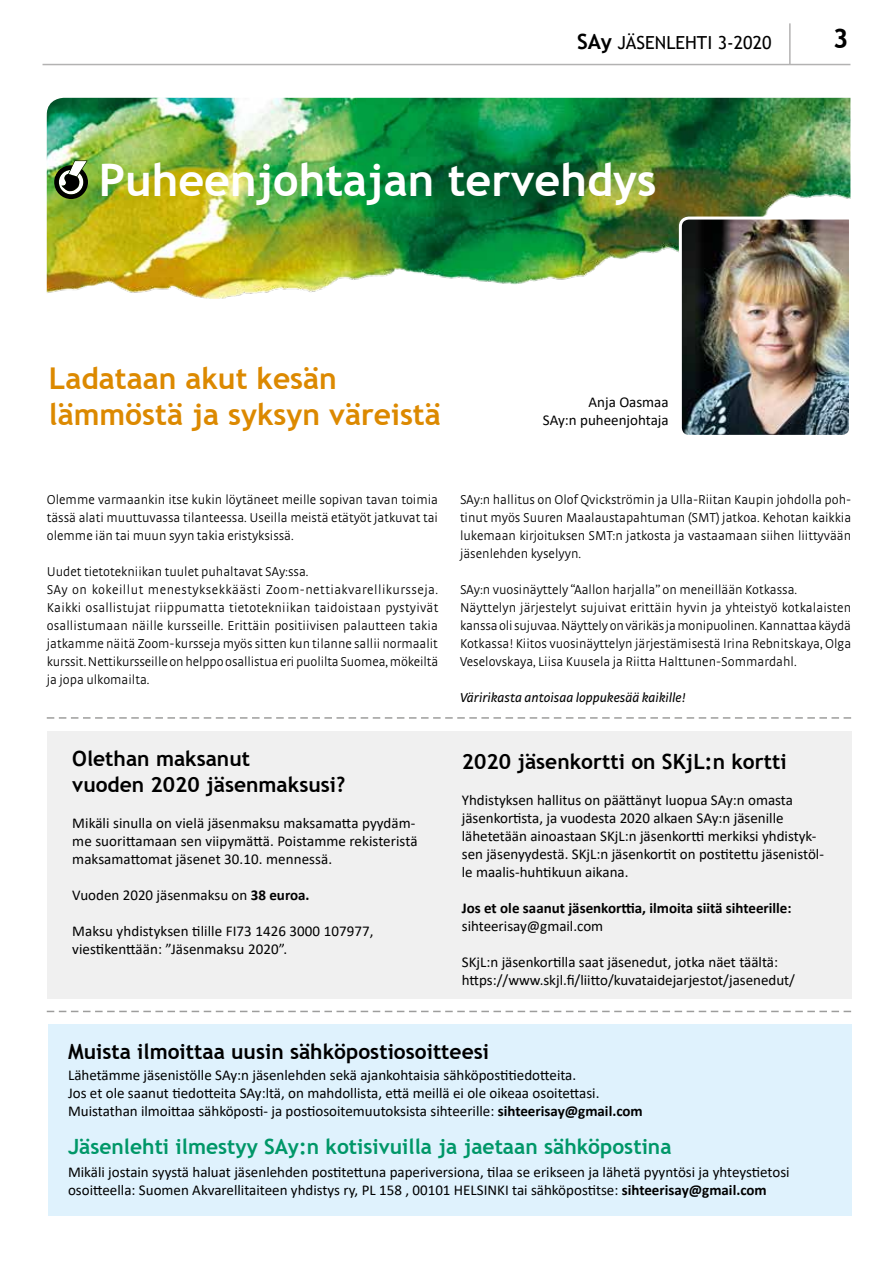
<style>
.page{position:relative;width:893px;height:1263px;background:#fff}
.page>*{position:absolute;margin:0;border:0;box-sizing:border-box;transform-origin:0 0}
.t1{font:700 45px "Trebuchet MS";color:#fff}
.t2{font:700 30px/36px "Trebuchet MS";color:#dc8900}
.t3{font:700 27px "Trebuchet MS";color:#000}
.t4{font:700 21px/25.2px "Trebuchet MS";color:#000}
.t5{font:700 21px "Trebuchet MS";color:#009768}
.t6{font:18px "Trebuchet MS";color:#000}
.t7{font:15px/18px "Calibri";color:#000}
.t8{font:700 15px "Calibri";color:#000}
.t9{font:300 13.5px/18px "Strada";color:#000;text-align:justify}
.t10{font:italic 13.5px "Strada";color:#000}
.s1{font-weight:700;font-size:21px}
.s2{font-weight:700}
</style>
<div class="page">
<div style="left:47px;top:731px;width:804px;height:267px;background:#f0f0f0"></div>
<div style="left:49px;top:1024px;width:803px;height:191px;background:#dff2fd"></div>
<svg style="left:47px;top:1011px;width:804px;height:1px"></svg>
<svg style="left:47px;top:717px;width:804px;height:2px"></svg>
<img style="left:47px;top:98px;width:803px;height:201px">
<hr style="left:43px;top:64px;width:807px;height:1px;background:#b3b2b2">
<hr style="left:789px;top:23px;width:2px;height:41px;background:#b3b2b2">
<svg style="left:54px;top:161px;width:34px;height:38px"></svg>
<img style="left:677px;top:215px;width:173px;height:220px">
<p class="t6" style="left:577px;top:31px;width:196px"><span class="s1">SAy</span> JÄSENLEHTI 3-2020</p>
<h3 class="t3" style="left:833px;top:22px;width:17px">3</h3>
<h1 class="t1" style="left:99px;top:152px;width:559px">Puheenjohtajan tervehdys</h1>
<h2 class="t2" style="left:49px;top:360px;width:393px">Ladataan akut kesän lämmöstä ja syksyn väreistä</h2>
<p class="t7" style="left:543px;top:392px;width:127px;text-align:right">Anja Oasmaa<br>SAy:n puheenjohtaja</p>
<p class="t9" style="left:47px;top:490px;width:393px">Olemme varmaankin itse kukin löytäneet meille sopivan tavan toimia tässä alati muuttuvassa tilanteessa. Useilla meistä etätyöt jatkuvat tai olemme iän tai muun syyn takia eristyksissä.</p>
<p class="t9" style="left:47px;top:562px;width:393px;text-align:left">Uudet tietotekniikan tuulet puhaltavat SAy:ssa.<br>SAy on kokeillut menestyksekkäästi Zoom-nettiakvarellikursseja.<br>Kaikki osallistujat riippumatta tietotekniikan taidoistaan pystyivät osallistumaan näille kursseille. Erittäin positiivisen palautteen takia jatkamme näitä Zoom-kursseja myös sitten kun tilanne sallii normaalit kurssit. Nettikursseille on helppo osallistua eri puolilta Suomea, mökeiltä ja jopa ulkomailta.</p>
<h3 class="t4" style="left:72px;top:746px;width:275px">Olethan maksanut<br>vuoden 2020 jäsenmaksusi?</h3>
<p class="t7" style="left:72px;top:813px;width:347px">Mikäli sinulla on vielä jäsenmaksu maksamatta pyydäm&shy;me suorittamaan sen viipymättä. Poistamme rekisteristä maksamattomat jäsenet 30.10. mennessä.</p>
<p class="t7" style="left:72px;top:885px;width:239px">Vuoden 2020 jäsenmaksu on <span class="s2">38 euroa.</span></p>
<p class="t7" style="left:72px;top:922px;width:303px">Maksu yhdistyksen tilille FI73 1426 3000 107977, viestikenttään: ”Jäsenmaksu 2020”.</p>
<p class="t9" style="left:460px;top:490px;width:393px">SAy:n hallitus on Olof Qvickströmin ja Ulla-Riitan Kaupin johdolla poh&shy;tinut myös Suuren Maalaustapahtuman (SMT) jatkoa. Kehotan kaikkia lukemaan kirjoituksen SMT:n jatkosta ja vastaamaan siihen liittyvään jäsenlehden kyselyyn.</p>
<p class="t9" style="left:460px;top:580px;width:393px;text-align:left">SAy:n vuosinäyttely “Aallon harjalla” on meneillään Kotkassa.<br>Näyttelyn järjestelyt sujuivat erittäin hyvin ja yhteistyö kotkalaisten kanssa oli sujuvaa. Näyttely on värikäs ja monipuolinen. Kannattaa käydä Kotkassa! Kiitos vuosinäyttelyn järjestämisestä Irina Rebnitskaya, Olga Veselovskaya, Liisa Kuusela ja Riitta Halttunen-Sommardahl.</p>
<p class="t10" style="left:460px;top:690px;width:227px">Väririkasta antoisaa loppukesää kaikille!</p>
<h3 class="t4" style="left:462px;top:749px;width:326px">2020 jäsenkortti on SKjL:n kortti</h3>
<p class="t7" style="left:462px;top:791px;width:364px">Yhdistyksen hallitus on päättänyt luopua SAy:n omasta jäsenkortista, ja vuodesta 2020 alkaen SAy:n jäsenille lähetetään ainoastaan SKjL:n jäsenkortti merkiksi yhdistyk&shy;sen jäsenyydestä. SKjL:n jäsenkortit on postitettu jäsenistöl&shy;le maalis-huhtikuun aikana.</p>
<p class="t8" style="left:462px;top:898px;width:331px">Jos et ole saanut jäsenkorttia, ilmoita siitä sihteerille:</p>
<p class="t7" style="left:462px;top:917px;width:143px">sihteerisay@gmail.com</p>
<p class="t7" style="left:462px;top:953px;width:335px">SKjL:n jäsenkortilla saat jäsenedut, jotka näet täältä: https://www.skjl.fi/liitto/kuvataidejarjestot/jasenedut/</p>
<h3 class="t4" style="left:68px;top:1038px;width:423px">Muista ilmoittaa uusin sähköpostiosoitteesi</h3>
<p class="t7" style="left:68px;top:1065px;width:576px">Lähetämme jäsenistölle SAy:n jäsenlehden sekä ajankohtaisia sähköpostitiedotteita.<br>Jos et ole saanut tiedotteita SAy:ltä, on mahdollista, että meillä ei ole oikeaa osoitettasi.<br>Muistathan ilmoittaa sähköposti- ja postiosoitemuutoksista sihteerille: <span class="s2">sihteerisay@gmail.com</span></p>
<h3 class="t5" style="left:68px;top:1134px;width:605px">Jäsenlehti ilmestyy SAy:n kotisivuilla ja jaetaan sähköpostina</h3>
<p class="t7" style="left:68px;top:1162px;width:723px">Mikäli jostain syystä haluat jäsenlehden postitettuna paperiversiona, tilaa se erikseen ja lähetä pyyntösi ja yhteystietosi osoitteella: Suomen Akvarellitaiteen yhdistys ry, PL 158 , 00101 HELSINKI tai sähköpostitse: <span class="s2">sihteerisay@gmail.com</span></p>
</div>
